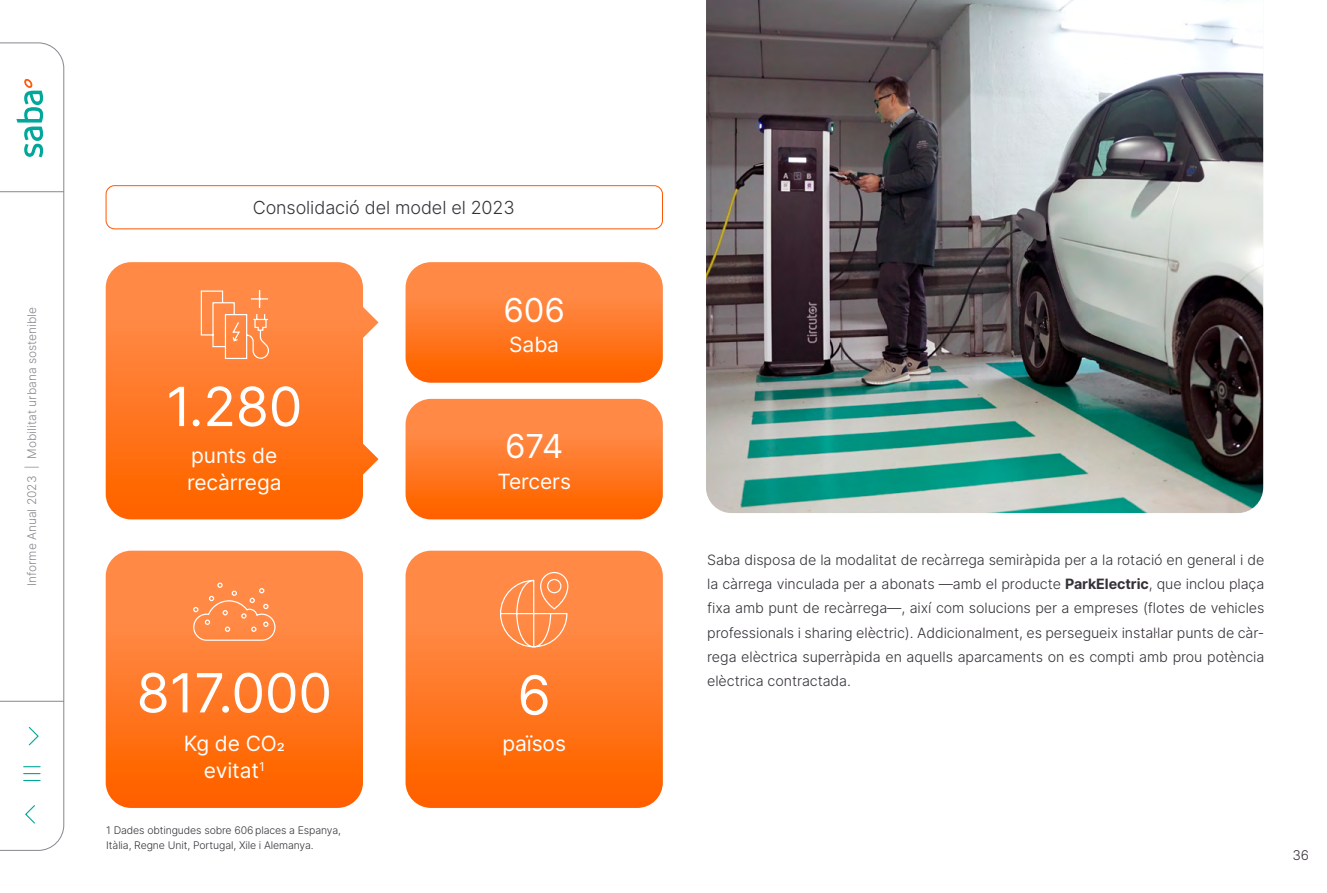
<style>
.page{position:relative;width:1327px;height:893px;background:#fff}
.page>*{position:absolute;margin:0;border:0;box-sizing:border-box;transform-origin:0 0}
.t1{font:54px "Inter";letter-spacing:-.005em;color:#fff}
.t2{font:33px "Inter";letter-spacing:-.005em;color:#fff}
.t3{font:21px/27px "Inter";letter-spacing:-.005em;color:#fff}
.t4{font:300 18px "Inter";letter-spacing:-.005em;color:#353138}
.t5{font:300 14.25px/24.3px "Inter";letter-spacing:-.005em;color:#353138;text-align:justify}
.t6{font:300 13.5px "Inter";color:#353138}
.t7{font:300 12px "Inter";color:#89868e}
.t8{font:300 10.5px/15px "Inter";letter-spacing:-.01em;color:#353138}
.s1{font-weight:700}
</style>
<div class="page">
<svg style="left:106px;top:262px;width:272px;height:257px;background:#ff8033"></svg>
<div style="left:106px;top:185px;width:557px;height:44px;border:1px solid #ff5700;border-radius:9px"></div>
<svg style="left:106px;top:551px;width:257px;height:257px;background:#ff7928"></svg>
<svg style="left:405px;top:551px;width:258px;height:257px;background:#ff7a28"></svg>
<svg style="left:405px;top:262px;width:258px;height:121px;background:#ff7d2e"></svg>
<svg style="left:405px;top:399px;width:258px;height:120px;background:#ff7c2d"></svg>
<img style="left:706px;top:0;width:557px;height:513px">
<svg style="left:200px;top:289px;width:70px;height:71px;background:#ff9557"></svg>
<svg style="left:499px;top:571px;width:70px;height:77px;background:#ff965a"></svg>
<svg style="left:193px;top:582px;width:83px;height:59px;background:#ff9355"></svg>
<svg style="left:0;top:43px;width:64px;height:808px"></svg>
<svg style="left:16px;top:78px;width:27px;height:79px"></svg>
<svg style="left:23px;top:726px;width:18px;height:99px"></svg>
<hr style="left:0;top:191px;width:64px;height:1px;background:#89868e">
<hr style="left:0;top:701px;width:64px;height:1px;background:#89868e">
<p class="t7" style="left:23px;top:586px;width:281px;rotate:-90deg">Informe Anual 2023 | Mobilitat urbana sostenible</p>
<p class="t4" style="left:253px;top:194px;width:264px">Consolidació del model el 2023</p>
<h1 class="t1" style="left:166px;top:367px;width:138px">1.280</h1>
<h3 class="t3" style="left:187px;top:441px;width:96px">punts de recàrrega</h3>
<h1 class="t1" style="left:136px;top:653px;width:197px">817.000</h1>
<h2 class="t2" style="left:503px;top:286px;width:63px">606</h2>
<h3 class="t3" style="left:509px;top:331px;width:51px">Saba</h3>
<h2 class="t2" style="left:505px;top:422px;width:60px">674</h2>
<h3 class="t3" style="left:497px;top:467px;width:75px">Tercers</h3>
<h1 class="t1" style="left:517px;top:656px;width:35px">6</h1>
<h3 class="t3" style="left:184px;top:729px;width:103px;text-align:center">Kg de CO2 evitat<sup>1</sup></h3>
<h3 class="t3" style="left:502px;top:729px;width:65px">països</h3>
<p class="t8" style="left:106px;top:822px;width:236px">1 Dades obtingudes sobre 606 places a Espanya,<br>Itàlia, Regne Unit, Portugal, Xile i Alemanya.</p>
<p class="t5" style="left:707px;top:547px;width:559px">Saba disposa de la modalitat de recàrrega semiràpida per a la rotació en general i de la càrrega vinculada per a abonats —amb el producte <span class="s1">ParkElectric</span>, que inclou plaça fixa amb punt de recàrrega—, així com solucions per a empreses (flotes de vehicles professionals i sharing elèctric). Addicionalment, es persegueix instal·lar punts de càr&shy;rega elèctrica superràpida en aquells aparcaments on es compti amb prou potència elèctrica contractada.</p>
<p class="t6" style="left:1292px;top:846px;width:18px">36</p>
</div>
